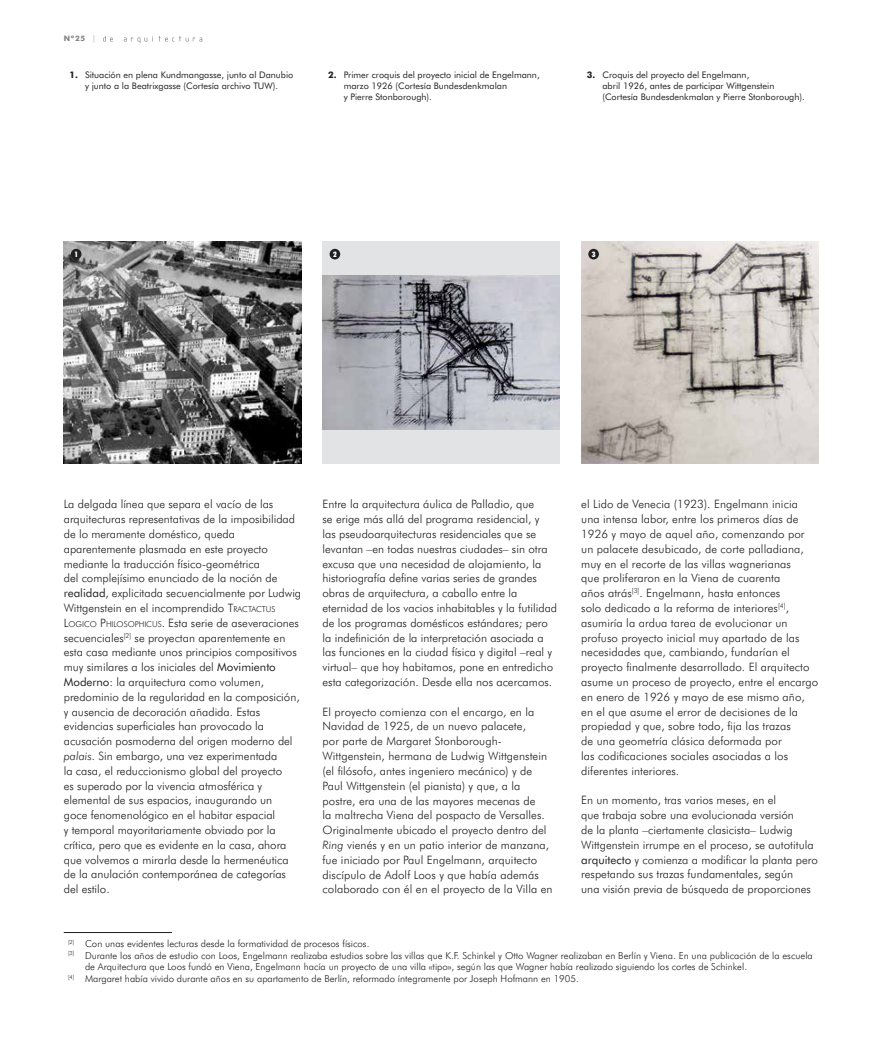
<style>
.page{position:relative;width:886px;height:1046px;background:#fff}
.page>*{position:absolute;margin:0;border:0;box-sizing:border-box;transform-origin:0 0}
.t1{font:300 11.5px/14.8px "Futura BT";color:#231f20}
.t2{font:300 9.75px "Futura BT";color:#231f20}
.t3{font:9px/10.9px "Futura BT";color:#231f20}
.t4{font:700 7.5px "Futura BT";color:#808285}
.t5{font:900 condensed 7.5px "Futura BT";color:#fff}
.s1{font-weight:300}
.s2{font-weight:700}
.s3{font-weight:400}
.s4{font-style:inherit}
.s5{font-size:8.12px}
.s6{font-style:italic}
</style>
<div class="page">
<svg style="left:103px;top:36px;width:99px;height:7px"></svg>
<div style="left:322px;top:242px;width:238px;height:222px;background:#e2e3e4"></div>
<img style="left:64px;top:242px;width:237px;height:222px">
<img style="left:322px;top:275px;width:238px;height:155px">
<img style="left:581px;top:242px;width:238px;height:222px">
<hr style="left:64px;top:932px;width:108px;height:1px;background:#231f20">
<div style="left:71px;top:249px;width:10px;height:10px;background:#231f20;border-radius:50%"></div>
<div style="left:330px;top:249px;width:10px;height:10px;background:#231f20;border-radius:50%"></div>
<div style="left:588px;top:249px;width:11px;height:10px;background:#231f20;border-radius:50%"></div>
<p class="t4" style="left:64px;top:34px;width:34px">Nº25 <span class="s1">|</span></p>
<p class="t3" style="left:69px;top:69px;width:225px;text-align:center"><span class="s2">1.</span> Situación en plena Kundmangasse, junto al Danubio y junto a la Beatrixgasse (Cortesía archivo TUW).</p>
<p class="t3" style="left:344px;top:69px;width:197px;text-indent:-16px"><span class="s2">2.</span> Primer croquis del proyecto inicial de Engelmann, marzo 1926 (Cortesía Bundesdenkmalan<br>y Pierre Stonborough).</p>
<p class="t3" style="left:602px;top:69px;width:204px;text-indent:-16px"><span class="s2">3.</span> Croquis del proyecto del Engelmann,<br>abril 1926, antes de participar Wittgenstein (Cortesía Bundesdenkmalan y Pierre Stonborough).</p>
<p class="t5" style="left:74px;top:250px;width:5px">1</p>
<p class="t5" style="left:333px;top:250px;width:5px">2</p>
<p class="t5" style="left:592px;top:250px;width:5px">3</p>
<p class="t1" style="left:64px;top:496px;width:239px">La delgada línea que separa el vacío de las arquitecturas representativas de la imposibilidad de lo meramente doméstico, queda aparentemente plasmada en este proyecto mediante la traducción físico-geométrica<br>del complejísimo enunciado de la noción de <span class="s3">realidad</span>, explicitada secuencialmente por Ludwig Wittgenstein en el incomprendido <span class="s4">T</span><span class="s5">RACTACTUS </span><span class="s4">L</span><span class="s5">OGICO</span> <span class="s4">P</span><span class="s5">HILOSOPHICUS</span>. Esta serie de aseveraciones secuenciales<sup>[2]</sup> se proyectan aparentemente en esta casa mediante unos principios compositivos muy similares a los iniciales del <span class="s3">Movimiento Moderno</span>: la arquitectura como volumen, predominio de la regularidad en la composición, y ausencia de decoración añadida. Estas evidencias superficiales han provocado la acusación posmoderna del origen moderno del <span class="s6">palais</span>. Sin embargo, una vez experimentada<br>la casa, el reduccionismo global del proyecto<br>es superado por la vivencia atmosférica y elemental de sus espacios, inaugurando un<br>goce fenomenológico en el habitar espacial<br>y temporal mayoritariamente obviado por la crítica, pero que es evidente en la casa, ahora que volvemos a mirarla desde la hermenéutica de la anulación contemporánea de categorías del estilo.</p>
<p class="t1" style="left:322px;top:496px;width:236px">Entre la arquitectura áulica de Palladio, que<br>se erige más allá del programa residencial, y<br>las pseudoarquitecturas residenciales que se levantan –en todas nuestras ciudades– sin otra excusa que una necesidad de alojamiento, la historiografía define varias series de grandes obras de arquitectura, a caballo entre la eternidad de los vacios inhabitables y la futilidad de los programas domésticos estándares; pero la indefinición de la interpretación asociada a las funciones en la ciudad física y digital –real y virtual– que hoy habitamos, pone en entredicho esta categorización. Desde ella nos acercamos.</p>
<p class="t1" style="left:322px;top:704px;width:232px">El proyecto comienza con el encargo, en la Navidad de 1925, de un nuevo palacete,<br>por parte de Margaret Stonborough-Wittgenstein, hermana de Ludwig Wittgenstein (el filósofo, antes ingeniero mecánico) y de Paul Wittgenstein (el pianista) y que, a la postre, era una de las mayores mecenas de<br>la maltrecha Viena del pospacto de Versalles.<br>Originalmente ubicado el proyecto dentro del <span class="s6">Ring</span> vienés y en un patio interior de manzana, fue iniciado por Paul Engelmann, arquitecto discípulo de Adolf Loos y que había además colaborado con él en el proyecto de la Villa en</p>
<p class="t1" style="left:581px;top:496px;width:239px">el Lido de Venecia (1923). Engelmann inicia una intensa labor, entre los primeros días de 1926 y mayo de aquel año, comenzando por un palacete desubicado, de corte palladiana, muy en el recorte de las villas wagnerianas<br>que proliferaron en la Viena de cuarenta<br>años atrás<sup>[3]</sup>. Engelmann, hasta entonces<br>solo dedicado a la reforma de interiores<sup>[4]</sup>, asumiría la ardua tarea de evolucionar un profuso proyecto inicial muy apartado de las necesidades que, cambiando, fundarían el proyecto finalmente desarrollado. El arquitecto asume un proceso de proyecto, entre el encargo en enero de 1926 y mayo de ese mismo año, en el que asume el error de decisiones de la propiedad y que, sobre todo, fija las trazas<br>de una geometría clásica deformada por<br>las codificaciones sociales asociadas a los diferentes interiores.</p>
<p class="t1" style="left:581px;top:792px;width:238px">En un momento, tras varios meses, en el<br>que trabaja sobre una evolucionada versión<br>de la planta –ciertamente clasicista– Ludwig Wittgenstein irrumpe en el proceso, se autotitula <span class="s3">arquitecto</span> y comienza a modificar la planta pero respetando sus trazas fundamentales, según<br>una visión previa de búsqueda de proporciones</p>
<p class="t2" style="left:68px;top:937px;width:303px"><sup>[2]</sup> Con unas evidentes lecturas desde la formatividad de procesos físicos.</p>
<p class="t2" style="left:68px;top:949px;width:746px"><sup>[3]</sup> Durante los años de estudio con Loos, Engelmann realizaba estudios sobre las villas que K.F. Schinkel y Otto Wagner realizaban en Berlín y Viena. En una publicación de la escuela</p>
<p class="t2" style="left:85px;top:960px;width:663px">de Arquitectura que Loos fundó en Viena, Engelmann hacía un proyecto de una villa «tipo», según las que Wagner había realizado siguiendo los cortes de Schinkel.</p>
<p class="t2" style="left:68px;top:972px;width:512px"><sup>[4]</sup> Margaret había vivido durante años en su apartamento de Berlín, reformado íntegramente por Joseph Hofmann en 1905.</p>
</div>
